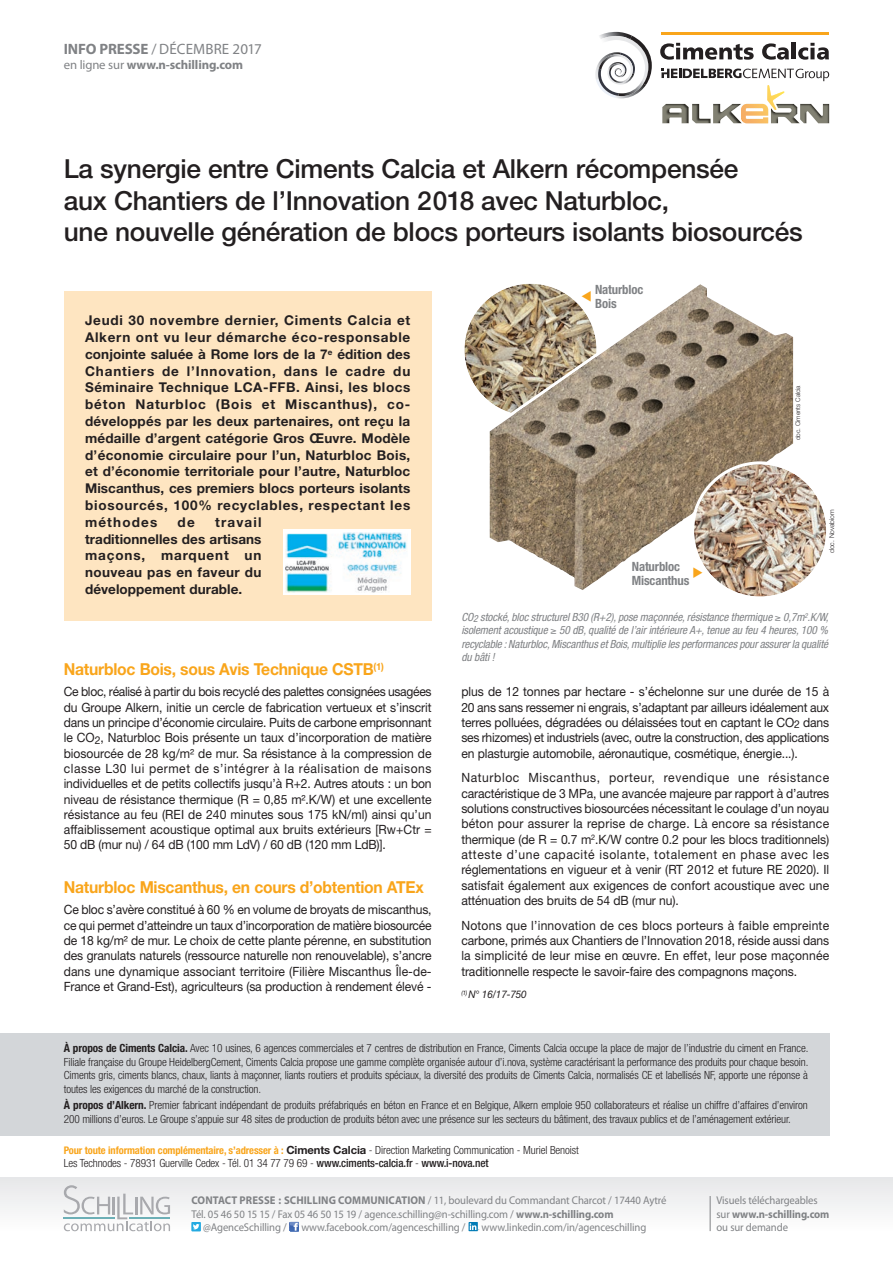
<style>
.page{position:relative;width:893px;height:1263px;background:#fff}
.page>*{position:absolute;margin:0;border:0;box-sizing:border-box;transform-origin:0 0}
.t1{font:500 26.25px/31.5px "Helvetica Neue";letter-spacing:-.01em;color:#231f20}
.t2{font:700 16.5px "Helvetica Neue";letter-spacing:-.015em;color:#f9a51b;scale:.95 1}
.t3{font:15px "Myriad Pro";letter-spacing:.01em;color:#808285}
.t4{font:700 13.5px/16.8px "Helvetica Neue";letter-spacing:.06em;color:#231f20;text-align:justify}
.t5{font:12.75px/15.3px "Helvetica Neue";letter-spacing:-.01em;color:#231f20;text-align:justify;scale:.95 1}
.t6{font:700 condensed 12.75px/13.5px "Helvetica Neue";letter-spacing:-.01em;color:#808285}
.t7{font:700 12.75px "Myriad Pro";letter-spacing:-.01em;color:#808285}
.t8{font:300 condensed 11.25px/13.5px "Helvetica Neue";letter-spacing:-.01em;color:#231f20;text-align:justify}
.t9{font:11.25px/13.4px "Myriad Pro";letter-spacing:-.01em;color:#808285;scale:.95 1}
.t10{font:italic condensed 11.25px/13.5px "Helvetica Neue";letter-spacing:-.01em;color:#808285;text-align:justify}
.t11{font:700 condensed 10.5px "Helvetica Neue";letter-spacing:-.01em;color:#f9a51b}
.t12{font:italic 10.5px "Helvetica Neue";letter-spacing:-.015em;color:#231f20;scale:.95 1}
.t13{font:300 6.75px "Helvetica Neue";letter-spacing:-.01em;color:#231f20}
.t14{font:300 6.3px "Helvetica Neue";letter-spacing:-.005em;color:#231f20}
.s1{font-weight:700}
.s2{font-weight:400}
.s3{font-stretch:normal;font-size:11.25px;color:#231f20}
.s4{font-weight:300;font-size:11.25px;color:#231f20}
.s5{font-weight:500}
.s6{color:#fff}
</style>
<div class="page">
<div style="left:64px;top:291px;width:368px;height:330px;background:#fee5c1"></div>
<div style="left:0;top:1178px;width:893px;height:53px;background:#f1f2f3"></div>
<svg style="left:64px;top:1185px;width:106px;height:46px"></svg>
<hr style="left:710px;top:1196px;width:1px;height:35px;background:#808285">
<svg style="left:191px;top:1222px;width:10px;height:9px"></svg>
<svg style="left:193px;top:1224px;width:6px;height:5px"></svg>
<svg style="left:290px;top:1222px;width:9px;height:10px"></svg>
<svg style="left:468px;top:1222px;width:12px;height:9px"></svg>
<div style="left:0;top:1033px;width:829px;height:102px;background:#d3d6d9"></div>
<div style="left:283px;top:529px;width:127px;height:66px;background:#fff"></div>
<img style="left:286px;top:532px;width:121px;height:60px">
<svg style="left:595px;top:32px;width:57px;height:66px"></svg>
<svg style="left:660px;top:43px;width:94px;height:17px"></svg>
<svg style="left:762px;top:43px;width:27px;height:17px"></svg>
<hr style="left:792px;top:43px;width:4px;height:16px;background:#231f20">
<svg style="left:798px;top:43px;width:31px;height:17px"></svg>
<hr style="left:661px;top:32px;width:168px;height:2px;background:#f9a51b">
<svg style="left:661px;top:69px;width:168px;height:54px"></svg>
<img style="left:490px;top:297px;width:303px;height:293px">
<img style="left:691px;top:461px;width:135px;height:136px">
<svg style="left:464px;top:283px;width:243px;height:156px"></svg>
<p class="t3" style="left:64px;top:43px;width:199px"><span class="s1">INFO PRESSE</span> / DÉCEMBRE 2017</p>
<p class="t7" style="left:64px;top:60px;width:181px"><span class="s2">en ligne sur</span> www.n-schilling.com</p>
<h1 class="t1" style="left:64px;top:156px;width:740px">La synergie entre Ciments Calcia et Alkern récompensée<br>aux Chantiers de l’Innovation 2018 avec Naturbloc,<br>une nouvelle génération de blocs porteurs isolants biosourcés</h1>
<p class="t4" style="left:85px;top:313px;width:327px">Jeudi 30 novembre dernier, Ciments Calcia et Alkern ont vu leur démarche éco-responsable conjointe saluée à Rome lors de la 7<sup>e</sup> édition des Chantiers de l’Innovation, dans le cadre du Séminaire Technique LCA-FFB. Ainsi, les blocs béton Naturbloc (Bois et Miscanthus), co&shy;développés par les deux partenaires, ont reçu la médaille d’argent catégorie Gros Œuvre. Modèle d’économie circulaire pour l’un, Naturbloc Bois, et d’économie territoriale pour l’autre, Naturbloc Miscanthus, ces premiers blocs porteurs isolants biosourcés, 100% recyclables, respectant les méthodes</p>
<p class="t4" style="left:85px;top:515px;width:178px;text-indent:130px">travail traditionnelles des artisans maçons, marquent un nouveau pas en faveur du développement durable.</p>
<p class="t4" style="left:178px;top:515px;width:19px">de</p>
<p class="t2" style="left:64px;top:663px;width:339px">Naturbloc Bois, sous Avis Technique CSTB<sup>(1)</sup></p>
<p class="t5" style="left:64px;top:685px;width:389px">Ce bloc, réalisé à partir du bois recyclé des palettes consignées usagées du Groupe Alkern, initie un cercle de fabrication vertueux et s’inscrit dans un principe d’économie circulaire. Puits de carbone emprisonnant le CO<sub>2</sub>, Naturbloc Bois présente un taux d’incorporation de matière biosourcée de 28 kg/m² de mur. Sa résistance à la compression de classe L30 lui permet de s’intégrer à la réalisation de maisons individuelles et de petits collectifs jusqu’à R+2. Autres atouts : un bon niveau de résistance thermique (R = 0,85 m².K/W) et une excellente résistance au feu (REI de 240 minutes sous 175 kN/ml) ainsi qu’un affaiblissement acoustique optimal aux bruits extérieurs [Rw+Ctr = 50 dB (mur nu) / 64 dB (100 mm LdV) / 60 dB (120 mm LdB)].</p>
<p class="t2" style="left:64px;top:881px;width:381px">Naturbloc Miscanthus, en cours d’obtention ATEx</p>
<p class="t5" style="left:64px;top:903px;width:389px">Ce bloc s’avère constitué à 60 % en volume de broyats de miscanthus, ce qui permet d’atteindre un taux d’incorporation de matière biosourcée de 18 kg/m² de mur. Le choix de cette plante pérenne, en substitution des granulats naturels (ressource naturelle non renouvelable), s’ancre dans une dynamique associant territoire (Filière Miscanthus Île-de-France et Grand-Est), agriculteurs (sa production à rendement élevé -</p>
<p class="t6" style="left:595px;top:284px;width:50px">Naturbloc<br>Bois</p>
<p class="t6" style="left:632px;top:561px;width:59px">Naturbloc<br>Miscanthus</p>
<p class="t14" style="left:796px;top:440px;width:56px;rotate:-90deg">doc. Ciments Calcia</p>
<p class="t13" style="left:829px;top:553px;width:45px;rotate:-90deg">doc. Novabiom</p>
<p class="t10" style="left:461px;top:611px;width:369px">CO<sub>2</sub> stocké, bloc structurel B30 (R+2), pose maçonnée, résistance thermique ≥ 0,7m<sup>2</sup>.K/W, isolement acoustique ≥ 50 dB, qualité de l’air intérieure A+, tenue au feu 4 heures, 100 % recyclable : Naturbloc, Miscanthus et Bois, multiplie les performances pour assurer la qualité du bâti !</p>
<p class="t5" style="left:461px;top:685px;width:389px">plus de 12 tonnes par hectare - s’échelonne sur une durée de 15 à 20 ans sans ressemer ni engrais, s’adaptant par ailleurs idéalement aux terres polluées, dégradées ou délaissées tout en captant le CO<sub>2</sub> dans ses rhizomes) et industriels (avec, outre la construction, des applications en plasturgie automobile, aéronautique, cosmétique, énergie...).</p>
<p class="t5" style="left:461px;top:771px;width:389px">Naturbloc Miscanthus, porteur, revendique une résistance caractéristique de 3 MPa, une avancée majeure par rapport à d’autres solutions constructives biosourcées nécessitant le coulage d’un noyau béton pour assurer la reprise de charge. Là encore sa résistance thermique (de R = 0.7 m<sup>2</sup>.K/W contre 0.2 pour les blocs traditionnels) atteste d’une capacité isolante, totalement en phase avec les réglementations en vigueur et à venir (RT 2012 et future RE 2020). Il satisfait également aux exigences de confort acoustique avec une atténuation des bruits de 54 dB (mur nu).</p>
<p class="t5" style="left:461px;top:919px;width:389px">Notons que l’innovation de ces blocs porteurs à faible empreinte carbone, primés aux Chantiers de l’Innovation 2018, réside aussi dans la simplicité de leur mise en œuvre. En effet, leur pose maçonnée traditionnelle respecte le savoir-faire des compagnons maçons.</p>
<p class="t12" style="left:461px;top:991px;width:70px"><sup>(1)</sup> N° 16/17-750</p>
<p class="t8" style="left:64px;top:1042px;width:746px"><span class="s1">À propos de Ciments Calcia.</span> Avec 10 usines, 6 agences commerciales et 7 centres de distribution en France, Ciments Calcia occupe la place de major de l’industrie du ciment en France.<br>Filiale française du Groupe HeidelbergCement, Ciments Calcia propose une gamme complète organisée autour d’i.nova, système caractérisant la performance des produits pour chaque besoin.<br>Ciments gris, ciments blancs, chaux, liants à maçonner, liants routiers et produits spéciaux, la diversité des produits de Ciments Calcia, normalisés CE et labellisés NF, apporte une réponse à toutes les exigences du marché de la construction.</p>
<p class="t8" style="left:64px;top:1099px;width:746px"><span class="s1">À propos d’Alkern.</span> Premier fabricant indépendant de produits préfabriqués en béton en France et en Belgique, Alkern emploie 950 collaborateurs et réalise un chiffre d’affaires d’environ<br>200 millions d’euros. Le Groupe s’appuie sur 48 sites de production de produits béton avec une présence sur les secteurs du bâtiment, des travaux publics et de l’aménagement extérieur.</p>
<p class="t11" style="left:64px;top:1146px;width:516px">Pour toute information complémentaire, s’adresser à : <span class="s3">Ciments Calcia</span> <span class="s4">- Direction Marketing Communication - Muriel Benoist</span></p>
<p class="t8" style="left:64px;top:1157px;width:426px">Les Technodes - 78931 Guerville Cedex - Tél. 01 34 77 79 69 - <span class="s5">www.ciments-calcia.fr</span> - <span class="s5">www.i-nova.net</span></p>
<p class="t9" style="left:191px;top:1195px;width:502px"><span class="s1">CONTACT PRESSE : SCHILLING COMMUNICATION</span> / 11, boulevard du Commandant Charcot / 17440 Aytré<br>Tél. 05 46 50 15 15 / Fax 05 46 50 15 19 / agence.schilling@n-schilling.com / <span class="s1">www.n-schilling.com</span></p>
<p class="t9" style="left:191px;top:1221px;width:480px"><span class="s6">■</span> @AgenceSchilling / <span class="s6">■</span> www.facebook.com/agenceschilling / <span class="s6">■</span> www.linkedin.com/in/agenceschilling</p>
<p class="t9" style="left:716px;top:1195px;width:120px">Visuels téléchargeables sur <span class="s1">www.n-schilling.com </span>ou sur demande</p>
</div>
